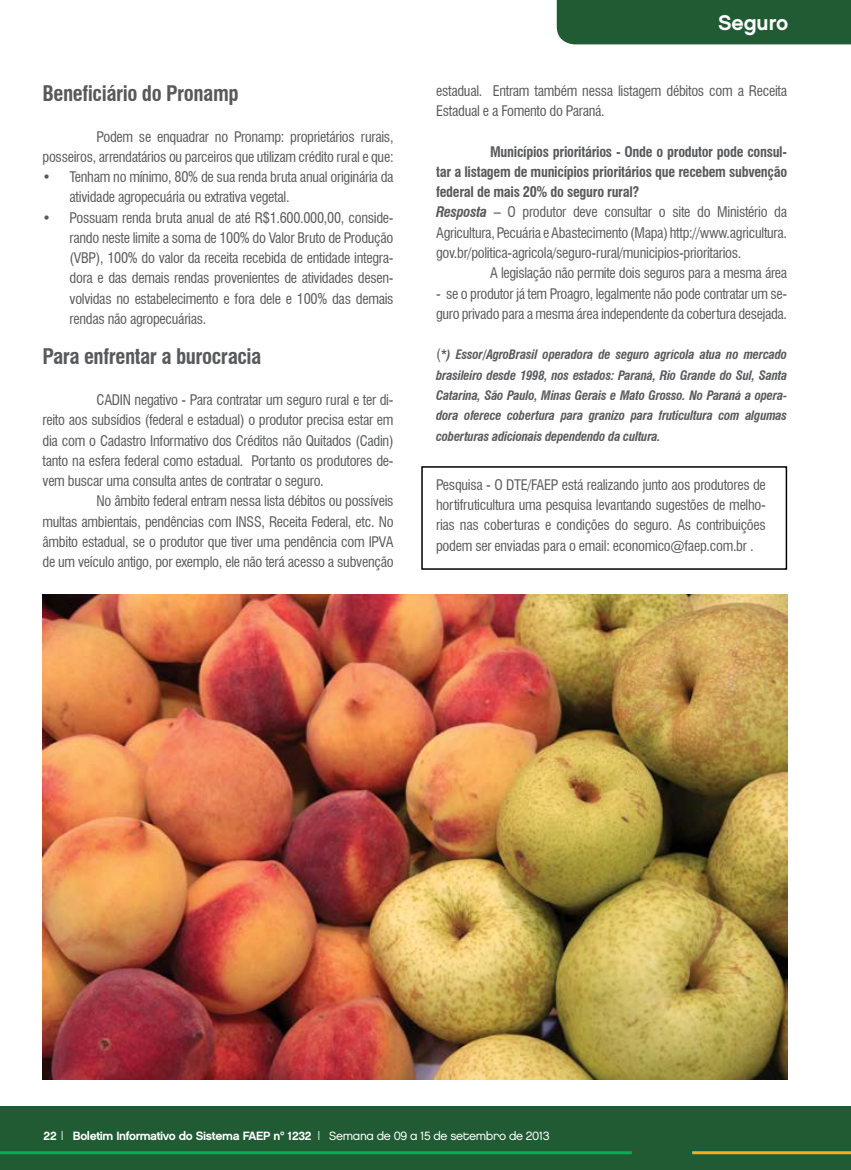
<style>
.page{position:relative;width:851px;height:1170px;background:#fff}
.page>*{position:absolute;margin:0;border:0;box-sizing:border-box;transform-origin:0 0}
.t1{font:700 condensed 21px "Swiss 721 BT";letter-spacing:-.02em;color:#58595b}
.t2{font:21px "Chalet New York Nineteen Sixty";color:#fff}
.t3{font:condensed 14.25px/20.2px "Swiss 721 BT";letter-spacing:-.02em;color:#58595b}
.t4{font:italic 700 condensed 12.75px/20.4px "Swiss 721 BT";letter-spacing:-.02em;color:#58595b;text-align:justify}
.t5{font:12px "Chalet New York Nineteen Sixty";letter-spacing:-.03em;color:#fff}
.s1{font-weight:700}
.s2{font-weight:700;font-style:italic}
.s3{font-weight:400;font-style:normal;font-size:14.25px}
.s4{font-family:"Chalet London Nineteen Eighty"}
</style>
<div class="page">
<div style="left:0;top:1106px;width:850px;height:63px;background:#205b34"></div>
<hr style="left:0;top:1151px;width:631px;height:3px;background:#00b055">
<hr style="left:692px;top:1151px;width:158px;height:3px;background:#fbac18">
<div style="left:556px;top:0;width:294px;height:44px;background:#205b34"></div>
<img style="left:43px;top:595px;width:744px;height:484px">
<div style="left:421px;top:466px;width:366px;height:103px;border:2px solid #000"></div>
<h1 class="t1" style="left:43px;top:81px;width:197px">Beneficiário do Pronamp</h1>
<p class="t3" style="left:43px;top:126px;width:352px;text-align:right">Podem se enquadrar no Pronamp: proprietários rurais, posseiros, arrendatários ou parceiros que utilizam crédito rural e que:</p>
<p class="t3" style="left:70px;top:167px;width:325px;text-indent:-27px">• Tenham no mínimo, 80% de sua renda bruta anual originária da atividade agropecuária ou extrativa vegetal.</p>
<p class="t3" style="left:70px;top:207px;width:325px;text-align:justify;text-indent:-27px">• Possuam renda bruta anual de até R$1.600.000,00, conside&shy;rando neste limite a soma de 100% do Valor Bruto de Produção (VBP), 100% do valor da receita recebida de entidade integra&shy;dora e das demais rendas provenientes de atividades desen&shy;volvidas no estabelecimento e fora dele e 100% das demais rendas não agropecuárias.</p>
<h1 class="t1" style="left:43px;top:344px;width:220px">Para enfrentar a burocracia</h1>
<p class="t3" style="left:43px;top:389px;width:352px;text-align:justify;text-indent:54px">CADIN negativo - Para contratar um seguro rural e ter di&shy;reito aos subsídios (federal e estadual) o produtor precisa estar em dia com o Cadastro Informativo dos Créditos não Quitados (Cadin) tanto na esfera federal como estadual. Portanto os produtores de&shy;vem buscar uma consulta antes de contratar o seguro.</p>
<p class="t3" style="left:43px;top:491px;width:352px;text-align:justify;text-indent:54px">No âmbito federal entram nessa lista débitos ou possíveis multas ambientais, pendências com INSS, Receita Federal, etc. No âmbito estadual, se o produtor que tiver uma pendência com IPVA de um veículo antigo, por exemplo, ele não terá acesso a subvenção</p>
<h1 class="t2" style="left:718px;top:10px;width:72px">Seguro</h1>
<p class="t3" style="left:436px;top:81px;width:352px">estadual. Entram também nessa listagem débitos com a Receita<br>Estadual e a Fomento do Paraná.</p>
<p class="t3" style="left:436px;top:141px;width:352px;text-indent:54px"><span class="s1">Municípios prioritários - Onde o produtor pode consul&shy;tar a listagem de municípios prioritários que recebem subvenção federal de mais 20% do seguro rural?<br></span><span class="s2">Resposta</span> – O produtor deve consultar o site do Ministério da Agricultura, Pecuária e Abastecimento (Mapa) http://www.agricultura. gov.br/politica-agricola/seguro-rural/municipios-prioritarios.</p>
<p class="t3" style="left:490px;top:263px;width:298px">A legislação não permite dois seguros para a mesma área</p>
<p class="t3" style="left:436px;top:283px;width:352px">- se o produtor já tem Proagro, legalmente não pode contratar um se&shy;guro privado para a mesma área independente da cobertura desejada.</p>
<p class="t4" style="left:436px;top:344px;width:352px"><span class="s3">(</span>*) Essor/AgroBrasil operadora de seguro agrícola atua no mercado brasileiro desde 1998, nos estados: Paraná, Rio Grande do Sul, Santa Catarina, São Paulo, Minas Gerais e Mato Grosso. No Paraná a opera&shy;dora oferece cobertura para granizo para fruticultura com algumas coberturas adicionais dependendo da cultura.</p>
<p class="t3" style="left:436px;top:474px;width:331px;text-align:justify">Pesquisa - O DTE/FAEP está realizando junto aos produtores de hortifruticultura uma pesquisa levantando sugestões de melho&shy;rias nas coberturas e condições do seguro. As contribuições podem ser enviadas para o email: economico@faep.com.br .</p>
<p class="t5" style="left:43px;top:1128px;width:508px">22 | Boletim Informativo do Sistema FAEP nº 1232 | <span class="s4">Semana de 09 a 15 de setembro de 2013</span></p>
</div>
